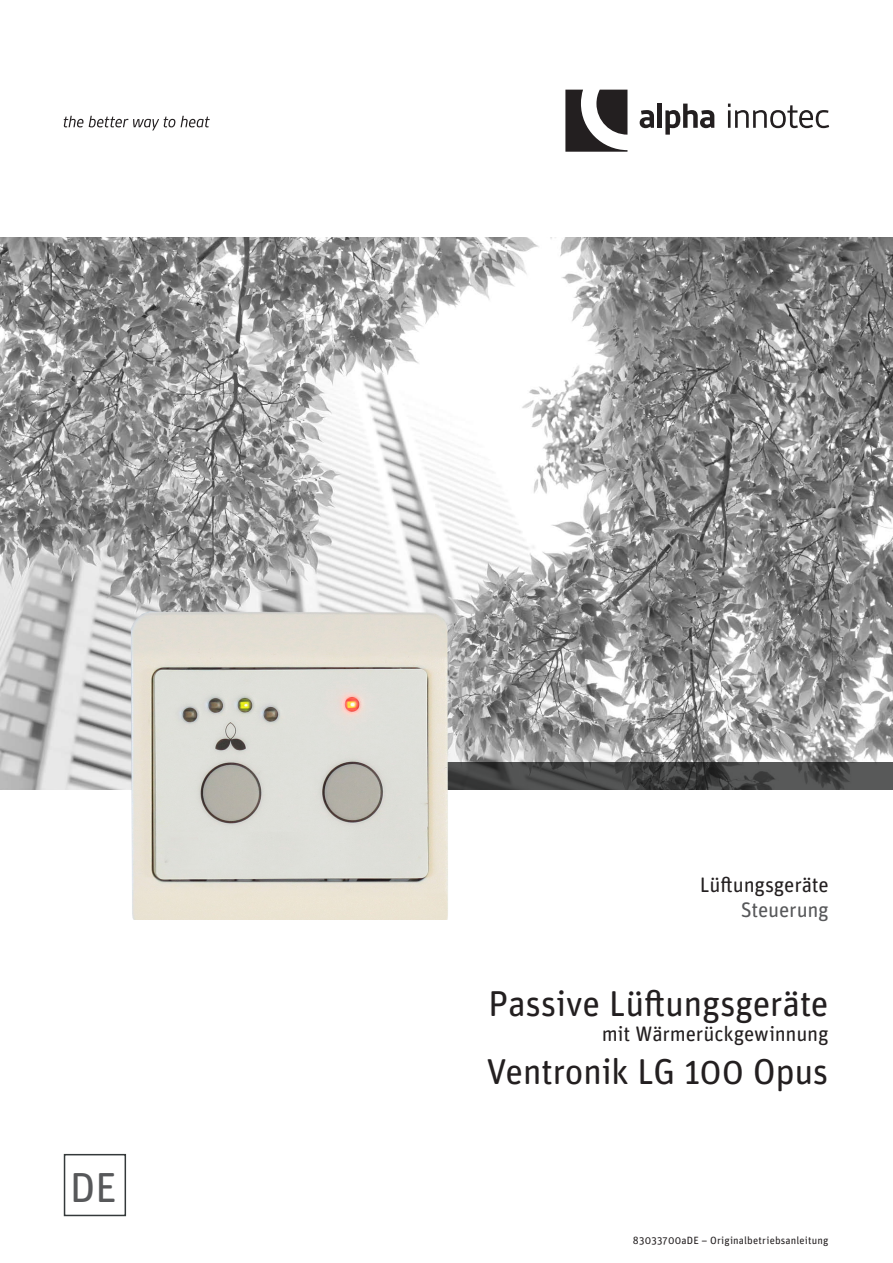
<style>
.page{position:relative;width:893px;height:1263px;background:#fff}
.page>*{position:absolute;margin:0;border:0;box-sizing:border-box;transform-origin:0 0}
.t1{font:42px "Unit Rounded Pro";color:#57585a}
.Titelblatt_Head{font:36px "Unit Rounded Pro";letter-spacing:-.015em;color:#231f20}
.Titelblatt_Typenkenn{font:36px "Unit Rounded Pro";letter-spacing:-.015em;color:#231f20}
.Titelblatt_Subhead{font:21px "Unit Rounded Pro";letter-spacing:-.01em;color:#231f20}
.Titelblatt_Subhead-2{font:21px "Unit Rounded Pro";letter-spacing:-.01em;color:#57585a}
.t2{font:10.5px "Unit Pro";letter-spacing:.015em;color:#231f20}
</style>
<div class="page">
<img style="left:0;top:237px;width:893px;height:553px">
<svg style="left:453px;top:762px;width:440px;height:28px;background:#464747"></svg>
<svg style="left:640px;top:110px;width:14px;height:18px"></svg>
<div style="left:657px;top:104px;width:5px;height:24px;background:#231f20"></div>
<svg style="left:665px;top:104px;width:49px;height:31px"></svg>
<svg style="left:728px;top:104px;width:101px;height:24px"></svg>
<svg style="left:565px;top:90px;width:62px;height:62px"></svg>
<svg style="left:64px;top:116px;width:19px;height:11px"></svg>
<svg style="left:89px;top:116px;width:86px;height:14px"></svg>
<svg style="left:181px;top:116px;width:29px;height:11px"></svg>
<div style="left:64px;top:1154px;width:62px;height:62px;border:2px solid #34393a"></div>
<img style="left:126px;top:606px;width:327px;height:313px">
<h1 class="t1" style="left:70px;top:1158px;width:48px">DE</h1>
<p class="Titelblatt_Subhead" style="left:700px;top:870px;width:131px">Lüftungsgeräte</p>
<p class="Titelblatt_Subhead-2" style="left:741px;top:896px;width:90px">Steuerung</p>
<p class="Titelblatt_Head" style="left:488px;top:978px;width:342px">Passive Lüftungsgeräte</p>
<p class="Titelblatt_Subhead" style="left:602px;top:1019px;width:228px">mit Wärmerückgewinnung</p>
<p class="Titelblatt_Typenkenn" style="left:487px;top:1047px;width:343px">Ventronik LG 100 Opus</p>
<p class="t2" style="left:633px;top:1233px;width:197px">83033700aDE – Originalbetriebsanleitung</p>
</div>
